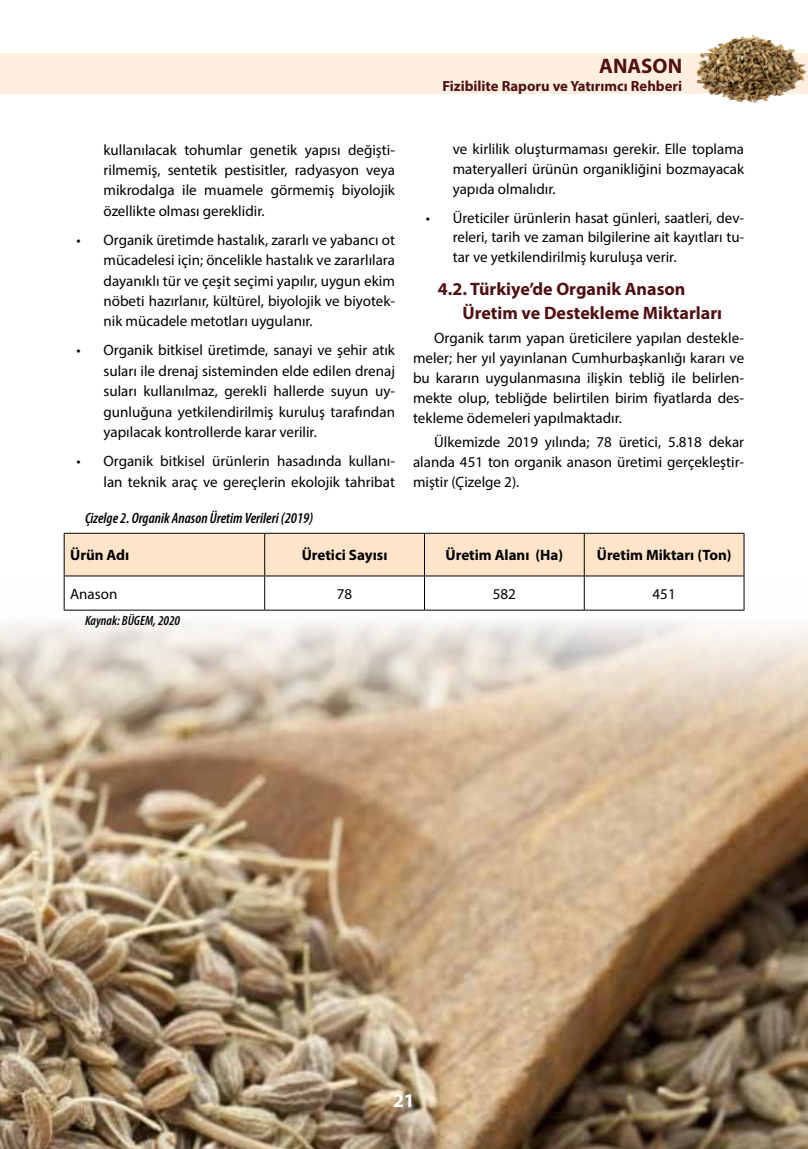
<style>
.page{position:relative;width:808px;height:1149px;background:#fff}
.page>*{position:absolute;margin:0;border:0;box-sizing:border-box;transform-origin:0 0}
.t1{font:700 21px "Myriad Pro";color:#501013}
.t2{font:700 19.5px "Myriad Pro";color:#fff}
.t3{font:700 18px/24.2px "Myriad Pro";color:#501013}
.t4{font:15px/20.4px "Myriad Pro";color:#000;text-align:justify}
.t5{font:700 15px "Myriad Pro";color:#000}
.t6{font:italic 600 condensed 15px "Myriad Pro";color:#000}
.t7{font:700 14.7px "Myriad Pro";color:#501013}
.t8{font:italic 600 condensed 13.5px "Myriad Pro";color:#000}
</style>
<div class="page">
<div style="left:0;top:53px;width:808px;height:41px;background:#feefdf"></div>
<img style="left:696px;top:36px;width:53px;height:45px">
<img style="left:0;top:581px;width:808px;height:567px">
<svg style="left:65px;top:533px;width:679px;height:76px"></svg>
<hr style="left:64px;top:532px;width:201px;height:1px;background:#000">
<hr style="left:64px;top:533px;width:1px;height:42px;background:#000">
<hr style="left:265px;top:532px;width:159px;height:1px;background:#000">
<hr style="left:264px;top:533px;width:1px;height:42px;background:#000">
<hr style="left:424px;top:532px;width:160px;height:1px;background:#000">
<hr style="left:424px;top:533px;width:1px;height:42px;background:#000">
<hr style="left:584px;top:532px;width:160px;height:1px;background:#000">
<hr style="left:584px;top:533px;width:1px;height:42px;background:#000">
<hr style="left:744px;top:533px;width:1px;height:42px;background:#000">
<hr style="left:64px;top:575px;width:201px;height:1px;background:#000">
<hr style="left:64px;top:576px;width:1px;height:33px;background:#000">
<hr style="left:265px;top:575px;width:159px;height:1px;background:#000">
<hr style="left:264px;top:576px;width:1px;height:33px;background:#000">
<hr style="left:424px;top:575px;width:160px;height:1px;background:#000">
<hr style="left:424px;top:576px;width:1px;height:33px;background:#000">
<hr style="left:584px;top:575px;width:160px;height:1px;background:#000">
<hr style="left:584px;top:576px;width:1px;height:33px;background:#000">
<hr style="left:744px;top:576px;width:1px;height:33px;background:#000">
<hr style="left:64px;top:609px;width:201px;height:1px;background:#000">
<hr style="left:265px;top:609px;width:159px;height:1px;background:#000">
<hr style="left:424px;top:609px;width:160px;height:1px;background:#000">
<hr style="left:584px;top:609px;width:160px;height:1px;background:#000">
<h1 class="t1" style="left:599px;top:52px;width:84px">ANASON</h1>
<p class="t7" style="left:442px;top:76px;width:241px">Fizibilite Raporu ve Yatırımcı Rehberi</p>
<p class="t4" style="left:104px;top:139px;width:293px">kullanılacak tohumlar genetik yapısı değişti&shy;rilmemiş, sentetik pestisitler, radyasyon veya mikrodalga ile muamele görmemiş biyolojik özellikte olması gereklidir.</p>
<p class="t4" style="left:104px;top:229px;width:293px;text-indent:-27px">• Organik üretimde hastalık, zararlı ve yabancı ot mücadelesi için; öncelikle hastalık ve zararlılara dayanıklı tür ve çeşit seçimi yapılır, uygun ekim nöbeti hazırlanır, kültürel, biyolojik ve biyotek&shy;nik mücadele metotları uygulanır.</p>
<p class="t4" style="left:104px;top:340px;width:293px;text-indent:-27px">• Organik bitkisel üretimde, sanayi ve şehir atık suları ile drenaj sisteminden elde edilen drenaj suları kullanılmaz, gerekli hallerde suyun uy&shy;gunluğuna yetkilendirilmiş kuruluş tarafından yapılacak kontrollerde karar verilir.</p>
<p class="t4" style="left:77px;top:450px;width:320px;text-align:right">• Organik bitkisel ürünlerin hasadında kullanı&shy;lan teknik araç ve gereçlerin ekolojik tahribat</p>
<p class="t4" style="left:453px;top:139px;width:293px;line-height:19.8px">ve kirlilik oluşturmaması gerekir. Elle toplama materyalleri ürünün organikliğini bozmayacak yapıda olmalıdır.</p>
<p class="t4" style="left:453px;top:207px;width:293px;line-height:19.8px;text-indent:-27px">• Üreticiler ürünlerin hasat günleri, saatleri, dev&shy;releri, tarih ve zaman bilgilerine ait kayıtları tu&shy;tar ve yetkilendirilmiş kuruluşa verir.</p>
<p class="t3" style="left:462px;top:276px;width:261px;text-indent:-25px">4.2. Türkiye’de Organik Anason<br>Üretim ve Destekleme Miktarları</p>
<p class="t4" style="left:413px;top:328px;width:333px;line-height:19.8px;text-indent:21px">Organik tarım yapan üreticilere yapılan destekle&shy;meler; her yıl yayınlanan Cumhurbaşkanlığı kararı ve bu kararın uygulanmasına ilişkin tebliğ ile belirlen&shy;mekte olup, tebliğde belirtilen birim fiyatlarda des&shy;tekleme ödemeleri yapılmaktadır.</p>
<p class="t4" style="left:413px;top:431px;width:333px;line-height:19.8px;text-indent:21px">Ülkemizde 2019 yılında; 78 üretici, 5.818 dekar alanda 451 ton organik anason üretimi gerçekleştir&shy;miştir (Çizelge 2).</p>
<p class="t6" style="left:85px;top:508px;width:230px">Çizelge 2. Organik Anason Üretim Verileri (2019)</p>
<p class="t5" style="left:70px;top:545px;width:61px">Ürün Adı</p>
<p class="t5" style="left:302px;top:545px;width:87px">Üretici Sayısı</p>
<p class="t5" style="left:445px;top:545px;width:119px">Üretim Alanı (Ha)</p>
<p class="t5" style="left:597px;top:545px;width:136px">Üretim Miktarı (Ton)</p>
<p class="t4" style="left:70px;top:583px;width:49px">Anason</p>
<p class="t4" style="left:337px;top:583px;width:17px">78</p>
<p class="t4" style="left:493px;top:583px;width:25px">582</p>
<p class="t4" style="left:653px;top:583px;width:25px">451</p>
<p class="t8" style="left:85px;top:612px;width:97px">Kaynak: BÜGEM, 2020</p>
<h2 class="t2" style="left:393px;top:1087px;width:23px">21</h2>
</div>
